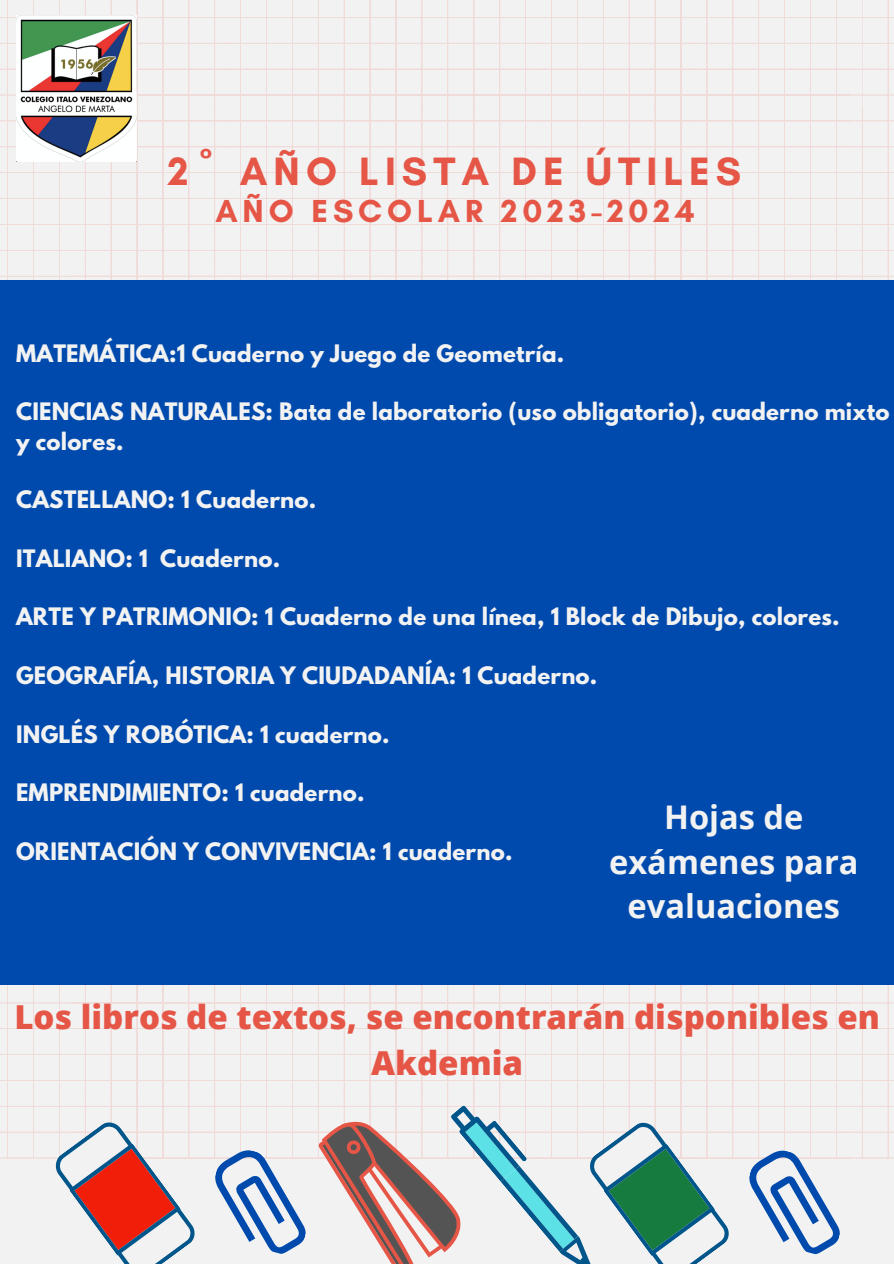
<style>
.page{position:relative;width:894px;height:1264px;background:#fff}
.page>*{position:absolute;margin:0;border:0;box-sizing:border-box;transform-origin:0 0}
.t1{font:700 40.35px "Glacial Indifference";letter-spacing:.15em;color:#e55647}
.t2{font:800 33px/46.2px "Open Sans";color:#e55647;text-align:center}
.t3{font:700 32.55px/44.5px "Open Sans";color:#f2f2f2;text-align:center}
.t4{font:700 32.4px "Glacial Indifference";letter-spacing:.15em;color:#e55647}
.t5{font:700 21.3px/29.2px "League Spartan";letter-spacing:.01em;color:#f2f2f2}
</style>
<div class="page">
<svg style="left:0;top:0;width:893px;height:281px;fill:#f2f2f2"></svg>
<svg style="left:0;top:985px;width:893px;height:173px;fill:#f2f2f2"></svg>
<div style="left:0;top:281px;width:893px;height:704px;background:#004aad"></div>
<svg style="left:49px;top:1095px;width:807px;height:168px"></svg>
<img style="left:16px;top:16px;width:121px;height:145px">
<p class="t1" style="left:168px;top:147px;width:575px">2º AÑO LISTA DE ÚTILES</p>
<p class="t4" style="left:215px;top:192px;width:480px">AÑO ESCOLAR 2023-2024</p>
<p class="t5" style="left:16px;top:341px;width:549px">MATEMÁTICA:1 Cuaderno y Juego de Geometría.</p>
<p class="t5" style="left:16px;top:400px;width:874px">CIENCIAS NATURALES: Bata de laboratorio (uso obligatorio), cuaderno mixto y colores.</p>
<p class="t5" style="left:16px;top:488px;width:301px">CASTELLANO: 1 Cuaderno.</p>
<p class="t5" style="left:16px;top:546px;width:265px">ITALIANO: 1 Cuaderno.</p>
<p class="t5" style="left:16px;top:605px;width:824px">ARTE Y PATRIMONIO: 1 Cuaderno de una línea, 1 Block de Dibujo, colores.</p>
<p class="t5" style="left:16px;top:663px;width:582px">GEOGRAFÍA, HISTORIA Y CIUDADANÍA: 1 Cuaderno.</p>
<p class="t5" style="left:16px;top:722px;width:375px">INGLÉS Y ROBÓTICA: 1 cuaderno.</p>
<p class="t5" style="left:16px;top:780px;width:350px">EMPRENDIMIENTO: 1 cuaderno.</p>
<p class="t5" style="left:16px;top:839px;width:497px">ORIENTACIÓN Y CONVIVENCIA: 1 cuaderno.</p>
<p class="t3" style="left:609px;top:794px;width:251px">Hojas de exámenes para evaluaciones</p>
<p class="t2" style="left:14px;top:992px;width:866px">Los libros de textos, se encontrarán disponibles en<br>Akdemia</p>
</div>
